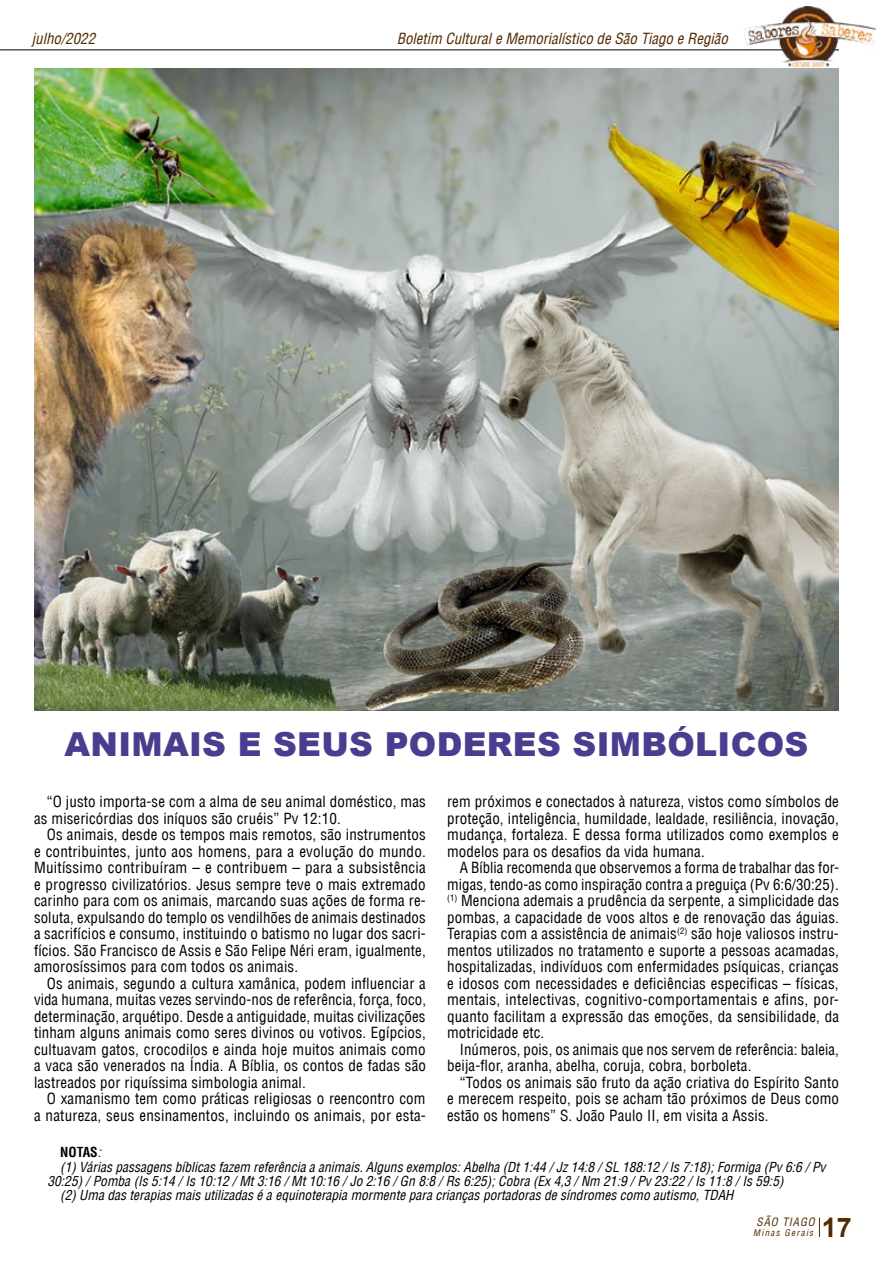
<style>
.page{position:relative;width:893px;height:1263px;background:#fff}
.page>*{position:absolute;margin:0;border:0;box-sizing:border-box;transform-origin:0 0}
.t1{font:900 33px "Arial";letter-spacing:.01em;color:#4c3c90}
.t2{font:700 27px "Arial";color:#522b00}
.t3{font:condensed 15px/16.5px "Helvetica LT";letter-spacing:.01em;color:#000;text-align:justify}
.t4{font:italic condensed 15px "Helvetica LT";color:#522b00}
.t5{font:italic condensed 13.5px "Helvetica LT";color:#000}
.t6{font:700 condensed 13.5px "Helvetica LT";color:#000}
.t7{font:italic condensed 11.25px "Helvetica LT";letter-spacing:.08em;color:#522b00}
.t8{font:italic condensed 9px "Helvetica LT";letter-spacing:.14em;color:#522b00}
.s1{font-weight:400;font-style:italic}
</style>
<div class="page">
<img style="left:35px;top:68px;width:803px;height:642px">
<svg style="left:819px;top:1217px;width:1px;height:20px"></svg>
<hr style="left:0;top:49px;width:839px;height:1px;background:#000">
<img style="left:743px;top:7px;width:133px;height:60px">
<p class="t4" style="left:32px;top:29px;width:65px">julho/2022</p>
<p class="t4" style="left:397px;top:29px;width:333px">Boletim Cultural e Memorialístico de São Tiago e Região</p>
<h1 class="t1" style="left:65px;top:720px;width:745px">ANIMAIS E SEUS PODERES SIMBÓLICOS</h1>
<p class="t3" style="left:34px;top:793px;width:393px;text-indent:13px">“O justo importa-se com a alma de seu animal doméstico, mas as misericórdias dos iníquos são cruéis” Pv 12:10.</p>
<p class="t3" style="left:34px;top:826px;width:393px;text-indent:13px">Os animais, desde os tempos mais remotos, são instrumentos e contribuintes, junto aos homens, para a evolução do mundo.<br>Muitíssimo contribuíram – e contribuem – para a subsistência e progresso civilizatórios. Jesus sempre teve o mais extremado carinho para com os animais, marcando suas ações de forma re&shy;soluta, expulsando do templo os vendilhões de animais destinados a sacrifícios e consumo, instituindo o batismo no lugar dos sacri&shy;fícios. São Francisco de Assis e São Felipe Néri eram, igualmente, amorosíssimos para com todos os animais.</p>
<p class="t3" style="left:34px;top:975px;width:394px;text-indent:13px">Os animais, segundo a cultura xamânica, podem influenciar a vida humana, muitas vezes servindo-nos de referência, força, foco, determinação, arquétipo. Desde a antiguidade, muitas civilizações tinham alguns animais como seres divinos ou votivos. Egípcios, cultuavam gatos, crocodilos e ainda hoje muitos animais como a vaca são venerados na Índia. A Bíblia, os contos de fadas são lastreados por riquíssima simbologia animal.</p>
<p class="t3" style="left:34px;top:1090px;width:393px;text-align:right">O xamanismo tem como práticas religiosas o reencontro com<br>a natureza, seus ensinamentos, incluindo os animais, por esta-</p>
<p class="t3" style="left:447px;top:793px;width:393px">rem próximos e conectados à natureza, vistos como símbolos de proteção, inteligência, humildade, lealdade, resiliência, inovação, mudança, fortaleza. E dessa forma utilizados como exemplos e modelos para os desafios da vida humana.</p>
<p class="t3" style="left:447px;top:859px;width:394px;text-indent:13px">A Bíblia recomenda que observemos a forma de trabalhar das for&shy;migas, tendo-as como inspiração contra a preguiça (Pv 6:6/30:25). <sup>(1)</sup> Menciona ademais a prudência da serpente, a simplicidade das pombas, a capacidade de voos altos e de renovação das águias.<br>Terapias com a assistência de animais<sup>(2)</sup> são hoje valiosos instru&shy;mentos utilizados no tratamento e suporte a pessoas acamadas, hospitalizadas, indivíduos com enfermidades psíquicas, crianças e idosos com necessidades e deficiências especificas – físicas, mentais, intelectivas, cognitivo-comportamentais e afins, por&shy;quanto facilitam a expressão das emoções, da sensibilidade, da motricidade etc.</p>
<p class="t3" style="left:447px;top:1041px;width:393px;text-indent:13px">Inúmeros, pois, os animais que nos servem de referência: baleia, beija-flor, aranha, abelha, coruja, cobra, borboleta.</p>
<p class="t3" style="left:447px;top:1074px;width:393px;text-indent:13px">“Todos os animais são fruto da ação criativa do Espírito Santo e merecem respeito, pois se acham tão próximos de Deus como estão os homens” S. João Paulo II, em visita a Assis.</p>
<p class="t6" style="left:60px;top:1144px;width:42px">NOTAS<span class="s1">:</span></p>
<p class="t5" style="left:60px;top:1158px;width:767px">(1) Várias passagens bíblicas fazem referência a animais. Alguns exemplos: Abelha (Dt 1:44 / Jz 14:8 / SL 188:12 / Is 7:18); Formiga (Pv 6:6 / Pv</p>
<p class="t5" style="left:47px;top:1172px;width:738px">30:25) / Pomba (Is 5:14 / Is 10:12 / Mt 3:16 / Mt 10:16 / Jo 2:16 / Gn 8:8 / Rs 6:25); Cobra (Ex 4,3 / Nm 21:9 / Pv 23:22 / Is 11:8 / Is 59:5)</p>
<p class="t5" style="left:60px;top:1187px;width:675px">(2) Uma das terapias mais utilizadas é a equinoterapia mormente para crianças portadoras de síndromes como autismo, TDAH</p>
<p class="t7" style="left:757px;top:1215px;width:60px">SÃO TIAGO</p>
<p class="t8" style="left:753px;top:1227px;width:62px">Minas Gerais</p>
<h2 class="t2" style="left:822px;top:1210px;width:32px">17</h2>
</div>
